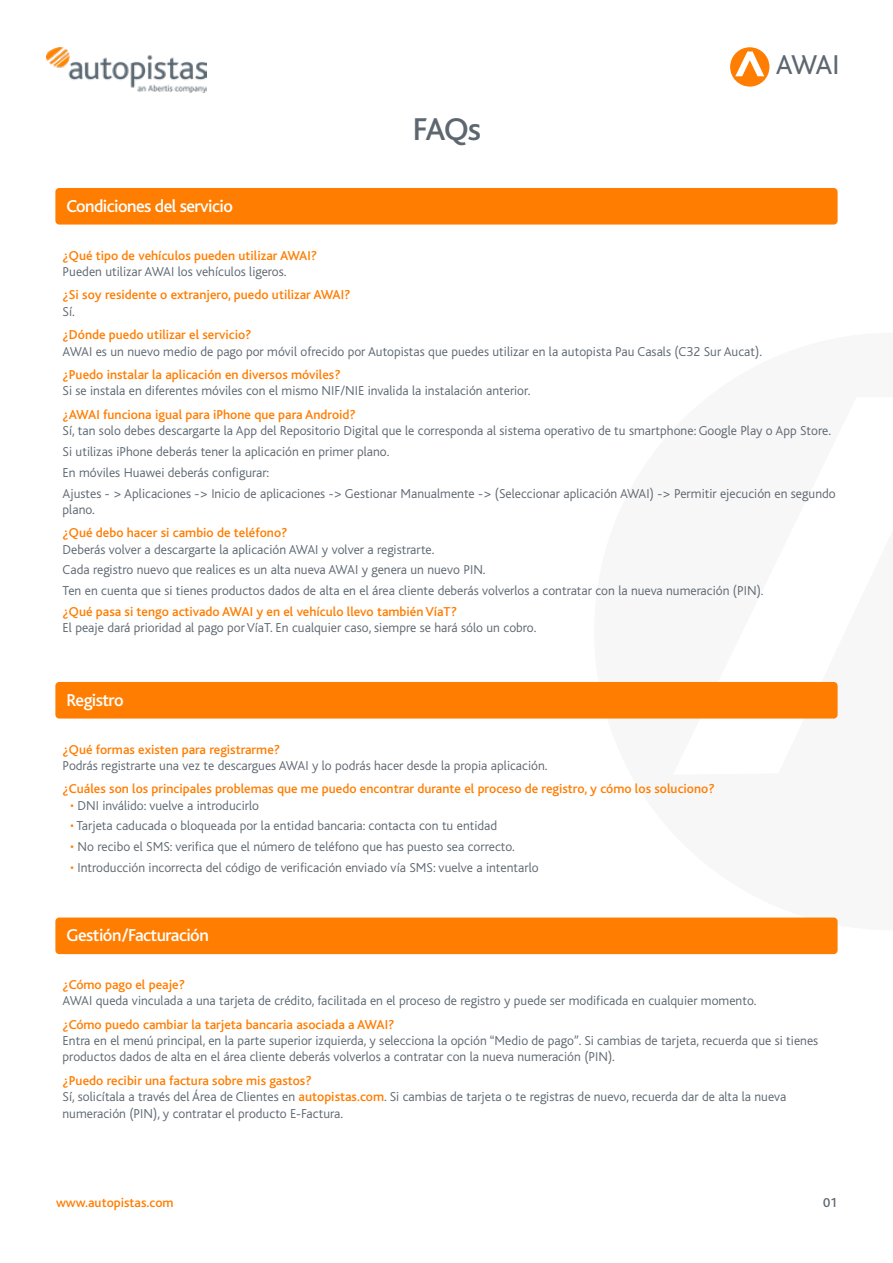
<style>
.page{position:relative;width:893px;height:1263px;background:#fff}
.page>*{position:absolute;margin:0;border:0;box-sizing:border-box;transform-origin:0 0}
.t1{font:500 33px "Bliss";color:#5d6770}
.t2{font:28.5px "Bliss";color:#5d6770}
.t3{font:500 18px "Bliss";letter-spacing:-.03em;color:#fff}
.t4{font:300 13.5px/20.7px "Bliss";color:#5d6770}
.t5{font:500 13.5px "Bliss";color:#ff7d00}
.t6{font:500 13.5px "Bliss";color:#5d6770}
.s1{color:#ff7d00}
.s2{font-weight:500;color:#ff7d00}
</style>
<div class="page">
<img style="left:47px;top:47px;width:160px;height:45px">
<div style="left:730px;top:47px;width:39px;height:40px;background:#ff7d00;border-radius:50%"></div>
<svg style="left:735px;top:52px;width:29px;height:24px"></svg>
<div style="left:55px;top:188px;width:783px;height:37px;background:#ff7d00;border-radius:4px"></div>
<div style="left:55px;top:682px;width:783px;height:36px;background:#ff7d00;border-radius:4px"></div>
<div style="left:55px;top:917px;width:783px;height:37px;background:#ff7d00;border-radius:4px"></div>
<h3 class="t3" style="left:66px;top:197px;width:168px">Condiciones del servicio</h3>
<h1 class="t1" style="left:413px;top:111px;width:70px">FAQs</h1>
<h2 class="t2" style="left:776px;top:49px;width:65px">AWAI</h2>
<p class="t5" style="left:63px;top:248px;width:256px">¿Qué tipo de vehículos pueden utilizar AWAI?</p>
<p class="t4" style="left:63px;top:261px;width:225px">Pueden utilizar AWAI los vehículos ligeros.</p>
<p class="t5" style="left:63px;top:288px;width:289px">¿Si soy residente o extranjero, puedo utilizar AWAI?</p>
<p class="t4" style="left:63px;top:301px;width:14px">Sí.</p>
<p class="t5" style="left:63px;top:328px;width:190px">¿Dónde puedo utilizar el servicio?</p>
<p class="t4" style="left:63px;top:341px;width:701px">AWAI es un nuevo medio de pago por móvil ofrecido por Autopistas que puedes utilizar en la autopista Pau Casals (C32 Sur Aucat).</p>
<p class="t5" style="left:63px;top:368px;width:280px">¿Puedo instalar la aplicación en diversos móviles?</p>
<p class="t4" style="left:63px;top:381px;width:469px">Si se instala en diferentes móviles con el mismo NIF/NIE invalida la instalación anterior.</p>
<p class="t5" style="left:63px;top:408px;width:295px">¿AWAI funciona igual para iPhone que para Android?</p>
<p class="t4" style="left:63px;top:421px;width:775px">Sí, tan solo debes descargarte la App del Repositorio Digital que le corresponda al sistema operativo de tu smartphone: Google Play o App Store.<br>Si utilizas iPhone deberás tener la aplicación en primer plano.<br>En móviles Huawei deberás configurar:<br>Ajustes - &gt; Aplicaciones -&gt; Inicio de aplicaciones -&gt; Gestionar Manualmente -&gt; (Seleccionar aplicación AWAI) -&gt; Permitir ejecución en segundo</p>
<p class="t4" style="left:63px;top:499px;width:34px">plano.</p>
<p class="t5" style="left:63px;top:526px;width:226px">¿Qué debo hacer si cambio de teléfono?</p>
<p class="t4" style="left:63px;top:539px;width:702px">Deberás volver a descargarte la aplicación AWAI y volver a registrarte.<br>Cada registro nuevo que realices es un alta nueva AWAI y genera un nuevo PIN.<br>Ten en cuenta que si tienes productos dados de alta en el área cliente deberás volverlos a contratar con la nueva numeración (PIN).</p>
<p class="t5" style="left:63px;top:604px;width:396px">¿Qué pasa si tengo activado AWAI y en el vehículo llevo también VíaT?</p>
<p class="t4" style="left:63px;top:617px;width:475px">El peaje dará prioridad al pago por VíaT. En cualquier caso, siempre se hará sólo un cobro.</p>
<h3 class="t3" style="left:66px;top:691px;width:59px">Registro</h3>
<p class="t5" style="left:63px;top:742px;width:219px">¿Qué formas existen para registrarme?</p>
<p class="t4" style="left:63px;top:755px;width:486px">Podrás registrarte una vez te descargues AWAI y lo podrás hacer desde la propia aplicación.</p>
<p class="t5" style="left:63px;top:782px;width:654px">¿Cuáles son los principales problemas que me puedo encontrar durante el proceso de registro, y cómo los soluciono?</p>
<p class="t4" style="left:70px;top:795px;width:190px"><span class="s1">•</span> DNI inválido: vuelve a introducirlo</p>
<p class="t4" style="left:70px;top:816px;width:429px"><span class="s1">•</span> Tarjeta caducada o bloqueada por la entidad bancaria: contacta con tu entidad</p>
<p class="t4" style="left:70px;top:836px;width:446px"><span class="s1">•</span> No recibo el SMS: verifica que el número de teléfono que has puesto sea correcto.</p>
<p class="t4" style="left:70px;top:857px;width:470px"><span class="s1">•</span> Introducción incorrecta del código de verificación enviado vía SMS: vuelve a intentarlo</p>
<h3 class="t3" style="left:66px;top:926px;width:144px">Gestión/Facturación</h3>
<p class="t5" style="left:63px;top:978px;width:124px">¿Cómo pago el peaje?</p>
<p class="t4" style="left:63px;top:991px;width:695px">AWAI queda vinculada a una tarjeta de crédito, facilitada en el proceso de registro y puede ser modificada en cualquier momento.</p>
<p class="t5" style="left:63px;top:1017px;width:333px">¿Cómo puedo cambiar la tarjeta bancaria asociada a AWAI?</p>
<p class="t4" style="left:63px;top:1033px;width:757px;line-height:16.2px">Entra en el menú principal, en la parte superior izquierda, y selecciona la opción “Medio de pago”. Si cambias de tarjeta, recuerda que si tienes productos dados de alta en el área cliente deberás volverlos a contratar con la nueva numeración (PIN).</p>
<p class="t4" style="left:63px;top:1073px;width:725px;line-height:16.2px"><span class="s2">¿Puedo recibir una factura sobre mis gastos?<br></span>Sí, solicítala a través del Área de Clientes en <span class="s2">autopistas.com</span>. Si cambias de tarjeta o te registras de nuevo, recuerda dar de alta la nueva numeración (PIN), y contratar el producto E-Factura.</p>
<p class="t5" style="left:56px;top:1195px;width:119px">www.autopistas.com</p>
<p class="t6" style="left:823px;top:1195px;width:16px">01</p>
</div>
